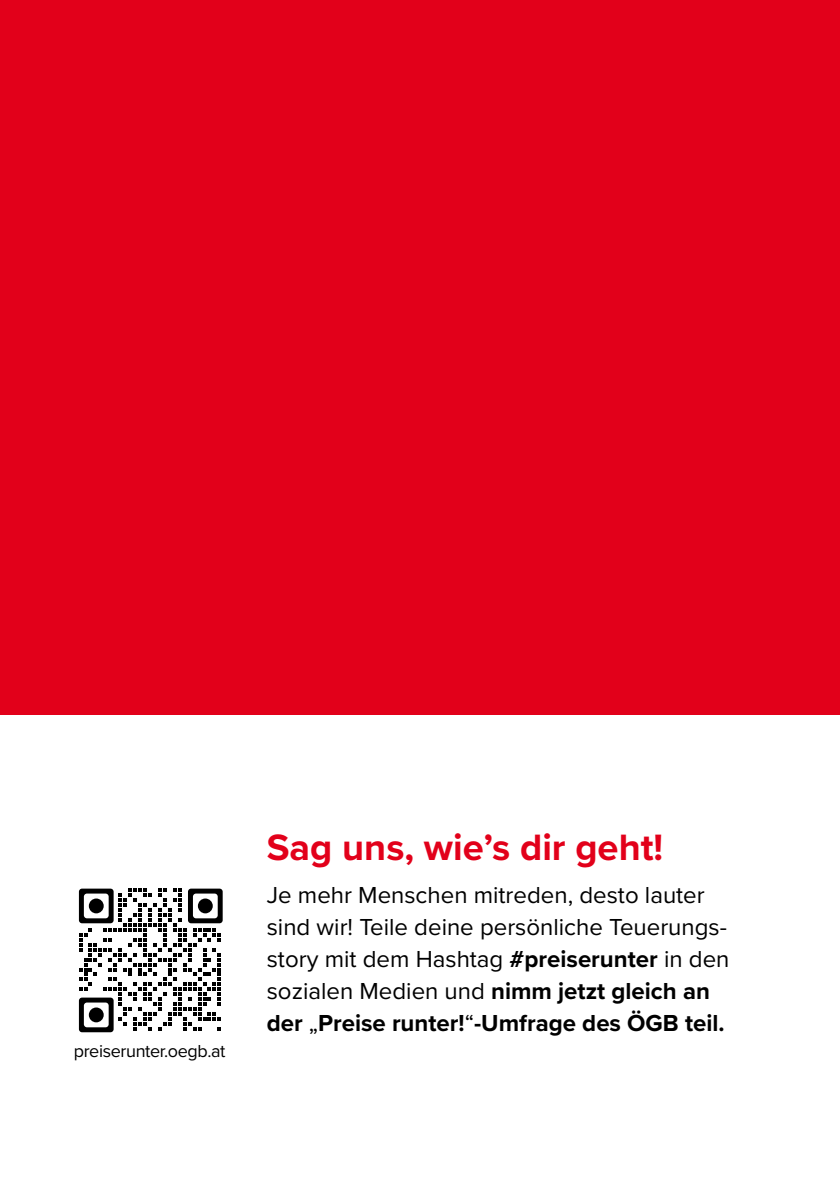
<style>
.page{position:relative;width:840px;height:1191px;background:#fff}
.page>*{position:absolute;margin:0;border:0;box-sizing:border-box;transform-origin:0 0}
.t1{font:700 38px "Proxima Nova";color:#e2001a}
.t2{font:24px/32px "Proxima Nova";color:#000}
.t3{font:18px "Proxima Nova";letter-spacing:-.02em;color:#000}
.s1{font-weight:700}
</style>
<div class="page">
<div style="left:0;top:0;width:839px;height:714px;background:#e2001a"></div>
<svg style="left:79px;top:888px;width:143px;height:144px"></svg>
<div style="left:89px;top:898px;width:15px;height:15px;background:#000;border-radius:50%"></div>
<div style="left:198px;top:898px;width:15px;height:15px;background:#000;border-radius:50%"></div>
<div style="left:89px;top:1007px;width:15px;height:15px;background:#000;border-radius:50%"></div>
<p class="t3" style="left:74px;top:1037px;width:153px">preiserunter.oegb.at</p>
<h1 class="t1" style="left:267px;top:818px;width:398px">Sag uns, wie’s dir geht!</h1>
<p class="t2" style="left:267px;top:878px;width:464px">Je mehr Menschen mitreden, desto lauter sind wir! Teile deine persönliche Teuerungs&shy;story mit dem Hashtag <span class="s1">#preiserunter</span> in den sozialen Medien und <span class="s1">nimm jetzt gleich an der</span> „<span class="s1">Preise runter!</span>“<span class="s1">-Umfrage des ÖGB teil.</span></p>
</div>
